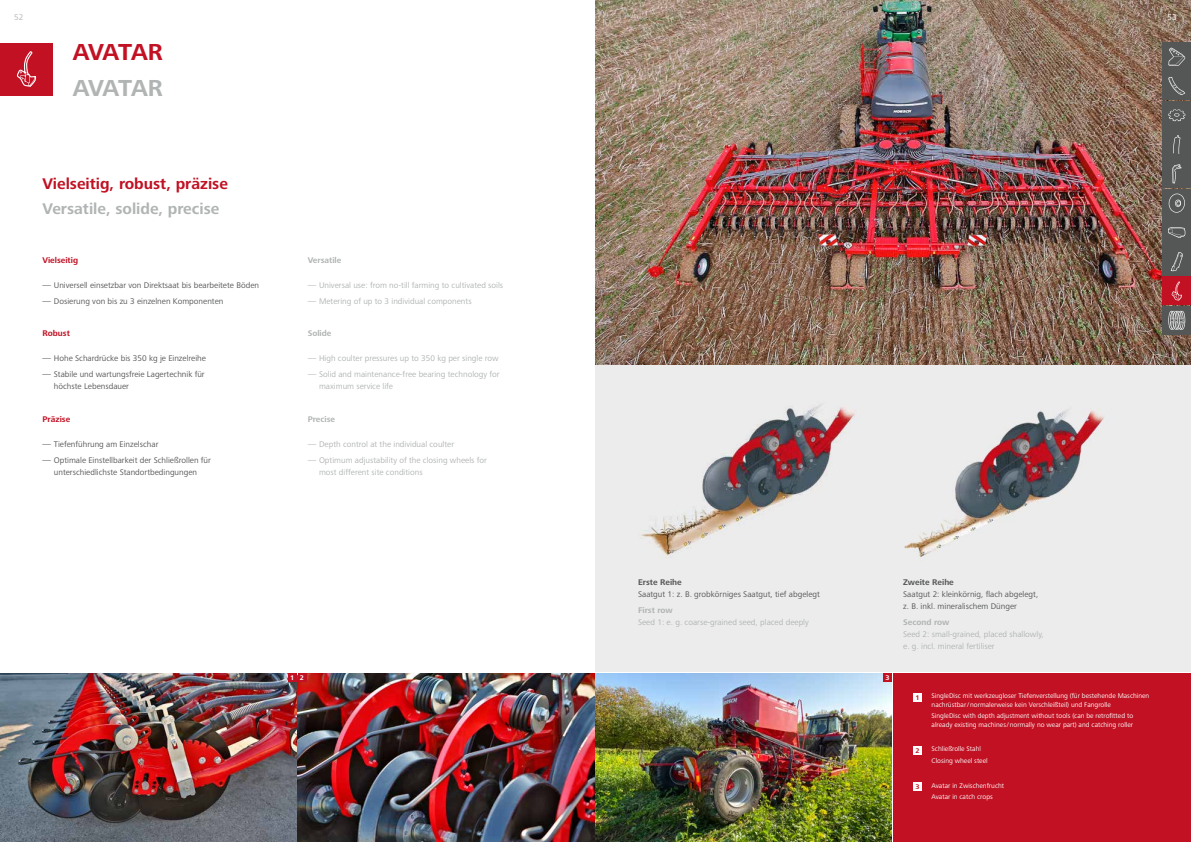
<style>
.page{position:relative;width:1191px;height:842px;background:#fff}
.page>*{position:absolute;margin:0;border:0;box-sizing:border-box;transform-origin:0 0}
.t1{font:700 24px "Frutiger Next LTW1 G";color:#c11123}
.t2{font:700 24px "Frutiger Next LTW1 G";color:#b1b4b4}
.t3{font:700 16px "Frutiger Next LTW1 G";color:#c11123}
.t4{font:700 16px "Frutiger Next LTW1 G";color:#b1b4b4}
.t5{font:8.5px/16px "Frutiger Next LTW1 G";color:#555756}
.t6{font:8.5px/16px "Frutiger Next LTW1 G";color:#b1b4b4}
.t7{font:700 8.5px "Frutiger Next LTW1 G";color:#b1b4b4}
.t8{font:700 8.5px "Frutiger Next LTW1 G";color:#c11123}
.t9{font:700 8.5px "Frutiger Next LTW1 G";color:#555756}
.t10{font:8.5px "Frutiger Next LTW1 G";color:#fff}
.t11{font:7px/8.5px "Frutiger Next LTW1 G";color:#fff}
.t12{font:700 7px "Frutiger Next LTW1 G";color:#fff}
.t13{font:700 7px "Frutiger Next LTW1 G";color:#c11123}
</style>
<div class="page">
<div style="left:893px;top:673px;width:298px;height:169px;background:#c11123"></div>
<div style="left:595px;top:366px;width:596px;height:306px;background:#ececec"></div>
<img style="left:0;top:673px;width:296px;height:169px">
<img style="left:298px;top:673px;width:593px;height:169px">
<img style="left:641px;top:405px;width:215px;height:151px">
<img style="left:912px;top:410px;width:192px;height:151px">
<img style="left:904px;top:543px;width:8px;height:6px">
<img style="left:595px;top:0;width:596px;height:364px">
<div style="left:288px;top:673px;width:8px;height:9px;background:#c11123"></div>
<div style="left:298px;top:673px;width:8px;height:9px;background:#c11123"></div>
<div style="left:883px;top:673px;width:8px;height:9px;background:#c11123"></div>
<div style="left:913px;top:693px;width:8px;height:9px;background:#fff"></div>
<div style="left:913px;top:746px;width:8px;height:9px;background:#fff"></div>
<div style="left:913px;top:783px;width:8px;height:8px;background:#fff"></div>
<div style="left:0;top:43px;width:53px;height:52px;background:#c11123"></div>
<svg style="left:17px;top:51px;width:19px;height:36px"></svg>
<div style="left:1162px;top:160px;width:29px;height:28px;background:#555756"></div>
<svg style="left:1172px;top:164px;width:9px;height:19px"></svg>
<div style="left:1162px;top:247px;width:29px;height:29px;background:#555756"></div>
<svg style="left:1170px;top:252px;width:12px;height:19px"></svg>
<div style="left:1162px;top:306px;width:29px;height:28px;background:#555756"></div>
<svg style="left:1168px;top:311px;width:17px;height:19px"></svg>
<div style="left:1162px;top:130px;width:29px;height:29px;background:#555756"></div>
<svg style="left:1173px;top:135px;width:7px;height:19px"></svg>
<div style="left:1162px;top:189px;width:29px;height:28px;background:#555756"></div>
<svg style="left:1168px;top:194px;width:16px;height:19px"></svg>
<div style="left:1162px;top:101px;width:29px;height:28px;background:#555756"></div>
<svg style="left:1168px;top:109px;width:17px;height:12px"></svg>
<div style="left:1162px;top:72px;width:29px;height:28px;background:#555756"></div>
<svg style="left:1168px;top:77px;width:17px;height:18px"></svg>
<div style="left:1162px;top:43px;width:29px;height:28px;background:#555756"></div>
<svg style="left:1168px;top:48px;width:17px;height:18px"></svg>
<div style="left:1162px;top:218px;width:29px;height:29px;background:#555756"></div>
<svg style="left:1168px;top:227px;width:17px;height:11px"></svg>
<div style="left:1162px;top:277px;width:29px;height:28px;background:#c11123"></div>
<svg style="left:1171px;top:281px;width:11px;height:19px"></svg>
<p class="t6" style="left:14px;top:10px;width:11px">52</p>
<p class="t10" style="left:1167px;top:13px;width:11px">53</p>
<h1 class="t1" style="left:73px;top:38px;width:92px">AVATAR</h1>
<h1 class="t2" style="left:73px;top:74px;width:92px">AVATAR</h1>
<h2 class="t3" style="left:43px;top:174px;width:187px">Vielseitig, robust, präzise</h2>
<h2 class="t4" style="left:43px;top:199px;width:178px">Versatile, solide, precise</h2>
<p class="t8" style="left:43px;top:255px;width:37px">Vielseitig</p>
<p class="t5" style="left:43px;top:277px;width:218px">― Universell einsetzbar von Direktsaat bis bearbeitete Böden ― Dosierung von bis zu 3 einzelnen Komponenten</p>
<p class="t8" style="left:43px;top:329px;width:29px">Robust</p>
<p class="t5" style="left:43px;top:351px;width:165px">― Hohe Schardrücke bis 350 kg je Einzelreihe ― Stabile und wartungsfreie Lagertechnik für</p>
<p class="t5" style="left:54px;top:379px;width:77px">höchste Lebensdauer</p>
<p class="t8" style="left:43px;top:414px;width:29px">Präzise</p>
<p class="t5" style="left:43px;top:436px;width:170px">― Tiefenführung am Einzelschar<br>― Optimale Einstellbarkeit der Schließrollen für</p>
<p class="t5" style="left:54px;top:464px;width:145px">unterschiedlichste Standortbedingungen</p>
<p class="t7" style="left:308px;top:255px;width:35px">Versatile</p>
<p class="t6" style="left:308px;top:277px;width:197px">― Universal use: from no-till farming to cultivated soils ― Metering of up to 3 individual components</p>
<p class="t7" style="left:308px;top:329px;width:25px">Solide</p>
<p class="t6" style="left:308px;top:351px;width:194px">― High coulter pressures up to 350 kg per single row ― Solid and maintenance-free bearing technology for</p>
<p class="t6" style="left:319px;top:379px;width:76px">maximum service life</p>
<p class="t7" style="left:308px;top:414px;width:29px">Precise</p>
<p class="t6" style="left:308px;top:436px;width:181px">― Depth control at the individual coulter<br>― Optimum adjustability of the closing wheels for</p>
<p class="t6" style="left:319px;top:464px;width:105px">most different site conditions</p>
<p class="t12" style="left:290px;top:674px;width:16px">1 2</p>
<p class="t9" style="left:638px;top:577px;width:45px">Erste Reihe</p>
<p class="t5" style="left:638px;top:586px;width:183px">Saatgut 1: z. B. grobkörniges Saatgut, tief abgelegt</p>
<p class="t7" style="left:638px;top:605px;width:36px">First row</p>
<p class="t6" style="left:638px;top:614px;width:172px">Seed 1: e. g. coarse-grained seed, placed deeply</p>
<p class="t12" style="left:885px;top:674px;width:6px">3</p>
<p class="t9" style="left:903px;top:577px;width:52px">Zweite Reihe</p>
<p class="t5" style="left:903px;top:588px;width:137px;line-height:12px">Saatgut 2: kleinkörnig, flach abgelegt, z. B. inkl. mineralischem Dünger</p>
<p class="t7" style="left:903px;top:617px;width:48px">Second row</p>
<p class="t6" style="left:903px;top:628px;width:142px;line-height:12px">Seed 2: small-grained, placed shallowly, e. g. incl. mineral fertiliser</p>
<p class="t13" style="left:915px;top:693px;width:6px">1</p>
<p class="t11" style="left:931px;top:692px;width:219px">SingleDisc mit werkzeugloser Tiefenverstellung (für bestehende Maschinen nachrüstbar / normalerweise kein Verschleißteil) und Fangrolle</p>
<p class="t11" style="left:931px;top:712px;width:203px">SingleDisc with depth adjustment without tools (can be retrofitted to already existing machines / normally no wear part) and catching roller</p>
<p class="t13" style="left:915px;top:747px;width:6px">2</p>
<p class="t11" style="left:931px;top:744px;width:58px;line-height:11.3px">Schließrolle Stahl<br>Closing wheel steel</p>
<p class="t13" style="left:915px;top:783px;width:6px">3</p>
<p class="t11" style="left:931px;top:780px;width:74px;line-height:11.3px">Avatar in Zwischenfrucht<br>Avatar in catch crops</p>
</div>
